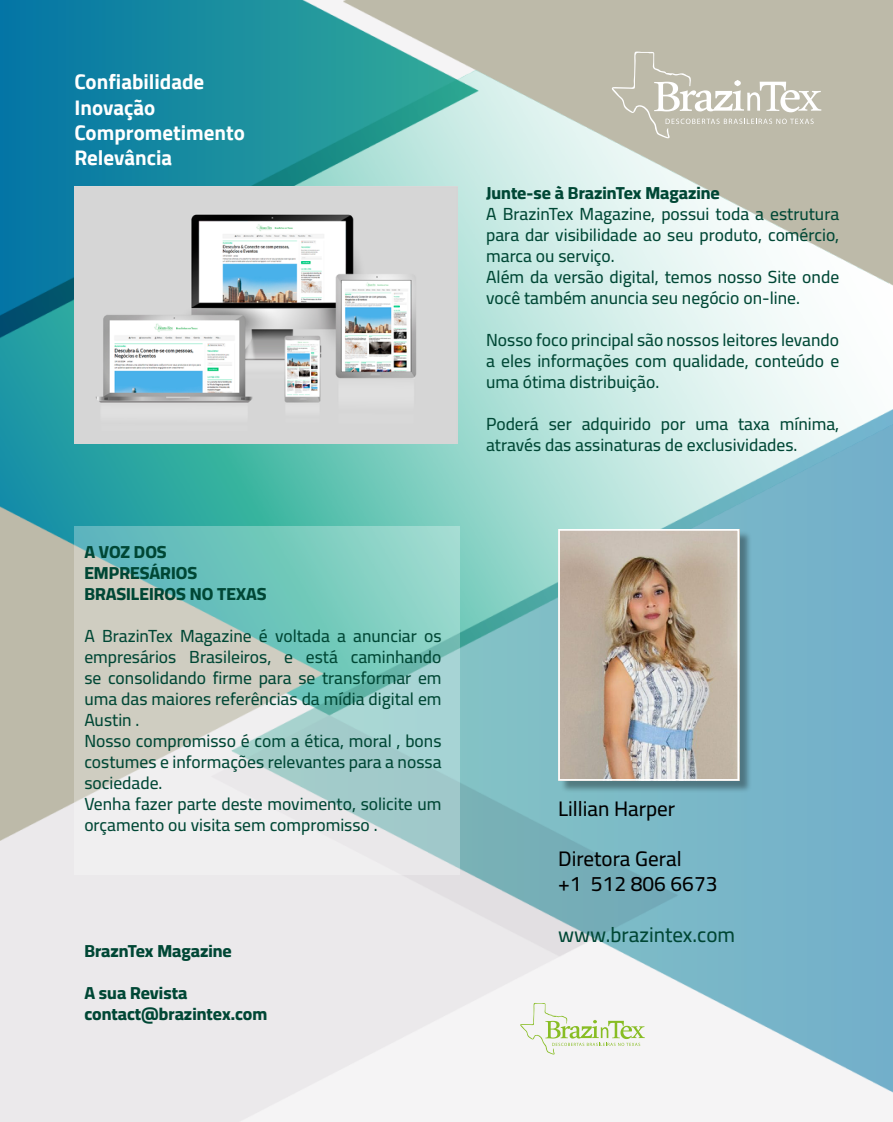
<style>
.page{position:relative;width:893px;height:1122px;background:#fff}
.page>*{position:absolute;margin:0;border:0;box-sizing:border-box;transform-origin:0 0}
.t1{font:700 21px/25.2px "Cairo";color:#fff}
.t2{font:500 21px/25.2px "Cairo";color:#000}
.t3{font:500 21px "Cairo";color:#004735}
.t4{font:500 17.5px/21px "Cairo";color:#004735}
.t5{font:800 17.5px/21px "Cairo";color:#004735}
</style>
<div class="page">
<img style="left:0;top:0;width:893px;height:1121px">
<svg style="left:612px;top:51px;width:209px;height:88px;background:#c5c2b3"></svg>
<div style="left:560px;top:530px;width:192px;height:262px;background:#000;opacity:.35"></div>
<img style="left:561px;top:532px;width:175px;height:245px">
<svg style="left:520px;top:1002px;width:125px;height:52px"></svg>
<svg style="left:74px;top:526px;width:386px;height:348px"></svg>
<div style="left:558px;top:529px;width:181px;height:251px;border:2px solid #fff"></div>
<img style="left:74px;top:186px;width:384px;height:257px">
<p class="t1" style="left:74px;top:70px;width:172px">Confiabilidade<br>Inovação<br>Comprometimento<br>Relevância</p>
<p class="t5" style="left:84px;top:541px;width:184px">A VOZ DOS<br>EMPRESÁRIOS<br>BRASILEIROS NO TEXAS</p>
<p class="t4" style="left:84px;top:625px;width:359px">A BrazinTex Magazine é voltada a anunciar os empresários Brasileiros, e está caminhando se consolidando firme para se transformar em uma das maiores referências da mídia digital em Austin .<br>Nosso compromisso é com a ética, moral , bons costumes e informações relevantes para a nossa sociedade.<br>Venha fazer parte deste movimento, solicite um orçamento ou visita sem compromisso .</p>
<p class="t5" style="left:84px;top:940px;width:149px">BraznTex Magazine</p>
<p class="t5" style="left:84px;top:982px;width:184px">A sua Revista contact@brazintex.com</p>
<p class="t5" style="left:486px;top:183px;width:235px">Junte-se à BrazinTex Magazine</p>
<p class="t4" style="left:486px;top:204px;width:355px">A BrazinTex Magazine, possui toda a estrutura para dar visibilidade ao seu produto, comércio, marca ou serviço.<br>Além da versão digital, temos nosso Site onde você também anuncia seu negócio on-line.</p>
<p class="t4" style="left:486px;top:330px;width:354px;text-align:justify">Nosso foco principal são nossos leitores levando a eles informações com qualidade, conteúdo e uma ótima distribuição.</p>
<p class="t4" style="left:486px;top:414px;width:355px">Poderá ser adquirido por uma taxa mínima, através das assinaturas de exclusividades.</p>
<p class="t2" style="left:558px;top:795px;width:119px">Lillian Harper</p>
<p class="t2" style="left:558px;top:846px;width:161px">Diretora Geral<br>+1 512 806 6673</p>
<p class="t3" style="left:558px;top:918px;width:178px">www.brazintex.com</p>
</div>
